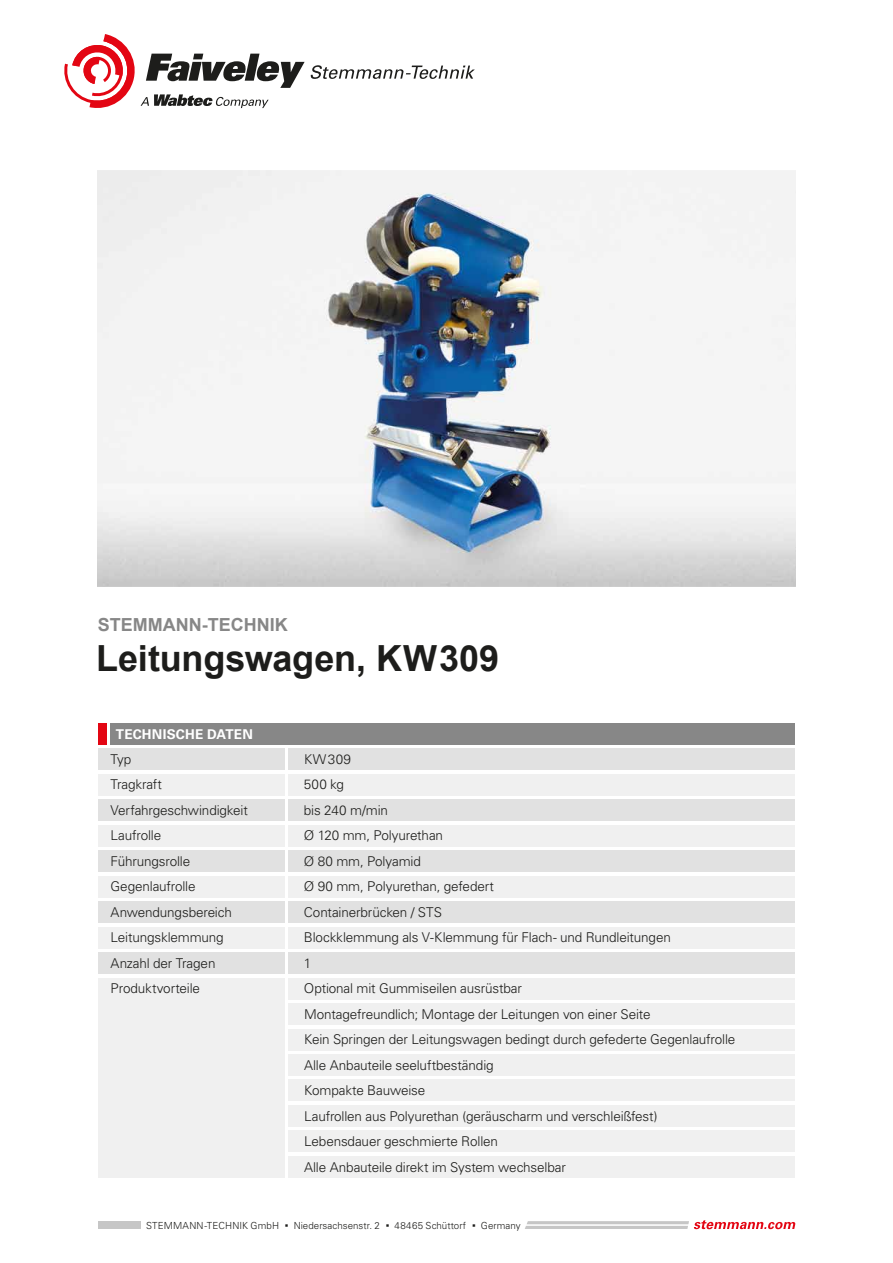
<style>
.page{position:relative;width:893px;height:1263px;background:#fff}
.page>*{position:absolute;margin:0;border:0;box-sizing:border-box;transform-origin:0 0}
.t1{font:700 36px "Arial";letter-spacing:-.005em;color:#1d1d1b}
.t2{font:700 18px "Arial";color:#878787}
.t3{font:300 13.5px/25.5px "Univers LT Pro 45";letter-spacing:-.01em;color:#1d1d1b}
.t4{font:700 13.5px "Univers LT Pro 65";letter-spacing:.015em;color:#fff}
.t5{font:300 9.75px "Univers LT Pro 45";letter-spacing:.005em;color:#1d1d1b}
.s1{font-family:"Arial";font-weight:400;font-size:10.5px}
</style>
<div class="page">
<div style="left:111px;top:723px;width:684px;height:21px;background:#878787"></div>
<div style="left:98px;top:723px;width:8px;height:21px;background:#e30613"></div>
<div style="left:98px;top:748px;width:186px;height:22px;background:#e1e1e1"></div>
<div style="left:288px;top:748px;width:507px;height:22px;background:#e1e1e1"></div>
<div style="left:98px;top:774px;width:186px;height:21px;background:#f0f0f0"></div>
<div style="left:288px;top:774px;width:507px;height:21px;background:#f0f0f0"></div>
<div style="left:98px;top:799px;width:186px;height:22px;background:#e1e1e1"></div>
<div style="left:288px;top:799px;width:507px;height:22px;background:#e1e1e1"></div>
<div style="left:98px;top:825px;width:186px;height:21px;background:#f0f0f0"></div>
<div style="left:288px;top:825px;width:507px;height:21px;background:#f0f0f0"></div>
<div style="left:98px;top:850px;width:186px;height:22px;background:#e1e1e1"></div>
<div style="left:288px;top:850px;width:507px;height:22px;background:#e1e1e1"></div>
<div style="left:98px;top:876px;width:186px;height:21px;background:#f0f0f0"></div>
<div style="left:288px;top:876px;width:507px;height:21px;background:#f0f0f0"></div>
<div style="left:98px;top:901px;width:186px;height:22px;background:#e1e1e1"></div>
<div style="left:288px;top:901px;width:507px;height:22px;background:#e1e1e1"></div>
<div style="left:98px;top:927px;width:186px;height:21px;background:#f0f0f0"></div>
<div style="left:288px;top:927px;width:507px;height:21px;background:#f0f0f0"></div>
<div style="left:98px;top:952px;width:186px;height:22px;background:#e1e1e1"></div>
<div style="left:288px;top:952px;width:507px;height:22px;background:#e1e1e1"></div>
<div style="left:98px;top:978px;width:186px;height:200px;background:#f0f0f0"></div>
<div style="left:288px;top:978px;width:507px;height:21px;background:#f0f0f0"></div>
<div style="left:288px;top:1003px;width:507px;height:22px;background:#f0f0f0"></div>
<div style="left:288px;top:1029px;width:507px;height:21px;background:#f0f0f0"></div>
<div style="left:288px;top:1054px;width:507px;height:22px;background:#f0f0f0"></div>
<div style="left:288px;top:1080px;width:507px;height:21px;background:#f0f0f0"></div>
<div style="left:288px;top:1105px;width:507px;height:21px;background:#f0f0f0"></div>
<div style="left:288px;top:1131px;width:507px;height:21px;background:#f0f0f0"></div>
<div style="left:288px;top:1156px;width:507px;height:21px;background:#f0f0f0"></div>
<hr style="left:98px;top:1221px;width:43px;height:3px;background:#c6c6c6">
<svg style="left:525px;top:1220px;width:270px;height:9px"></svg>
<hr style="left:98px;top:1226px;width:43px;height:3px;background:#c6c6c6">
<svg style="left:64px;top:34px;width:411px;height:75px"></svg>
<img style="left:98px;top:170px;width:697px;height:417px">
<h2 class="t2" style="left:98px;top:613px;width:191px">STEMMANN-TECHNIK</h2>
<h1 class="t1" style="left:96px;top:634px;width:405px">Leitungswagen, KW309</h1>
<p class="t4" style="left:116px;top:724px;width:138px">TECHNISCHE DATEN</p>
<p class="t3" style="left:111px;top:746px;width:22px">Typ</p>
<p class="t3" style="left:304px;top:746px;width:48px">KW309</p>
<p class="t3" style="left:111px;top:771px;width:53px">Tragkraft</p>
<p class="t3" style="left:304px;top:771px;width:42px">500 kg</p>
<p class="t3" style="left:111px;top:797px;width:139px">Verfahrgeschwindigkeit</p>
<p class="t3" style="left:304px;top:797px;width:86px">bis 240 m/min</p>
<p class="t3" style="left:111px;top:822px;width:52px">Laufrolle</p>
<p class="t3" style="left:304px;top:822px;width:141px">Ø 120 mm, Polyurethan</p>
<p class="t3" style="left:111px;top:848px;width:81px">Führungsrolle</p>
<p class="t3" style="left:304px;top:848px;width:119px">Ø 80 mm, Polyamid</p>
<p class="t3" style="left:111px;top:873px;width:87px">Gegenlaufrolle</p>
<p class="t3" style="left:304px;top:873px;width:192px">Ø 90 mm, Polyurethan, gefedert</p>
<p class="t3" style="left:111px;top:899px;width:123px">Anwendungsbereich</p>
<p class="t3" style="left:304px;top:899px;width:140px">Containerbrücken / STS</p>
<p class="t3" style="left:111px;top:924px;width:115px">Leitungsklemmung</p>
<p class="t3" style="left:304px;top:924px;width:369px">Blockklemmung als V-Klemmung für Flach- und Rundleitungen</p>
<p class="t3" style="left:111px;top:950px;width:106px">Anzahl der Tragen</p>
<p class="t3" style="left:304px;top:950px;width:9px">1</p>
<p class="t3" style="left:111px;top:975px;width:91px">Produktvorteile</p>
<p class="t3" style="left:304px;top:975px;width:433px">Optional mit Gummiseilen ausrüstbar<br>Montagefreundlich; Montage der Leitungen von einer Seite<br>Kein Springen der Leitungswagen bedingt durch gefederte Gegenlaufrolle Alle Anbauteile seeluftbeständig<br>Kompakte Bauweise<br>Laufrollen aus Polyurethan (geräuscharm und verschleißfest)<br>Lebensdauer geschmierte Rollen<br>Alle Anbauteile direkt im System wechselbar</p>
<p class="t5" style="left:146px;top:1219px;width:376px">STEMMANN-TECHNIK GmbH <span class="s1">▪</span> Niedersachsenstr. 2 <span class="s1">▪</span> 48465 Schüttorf <span class="s1">▪</span> Germany</p>
</div>
